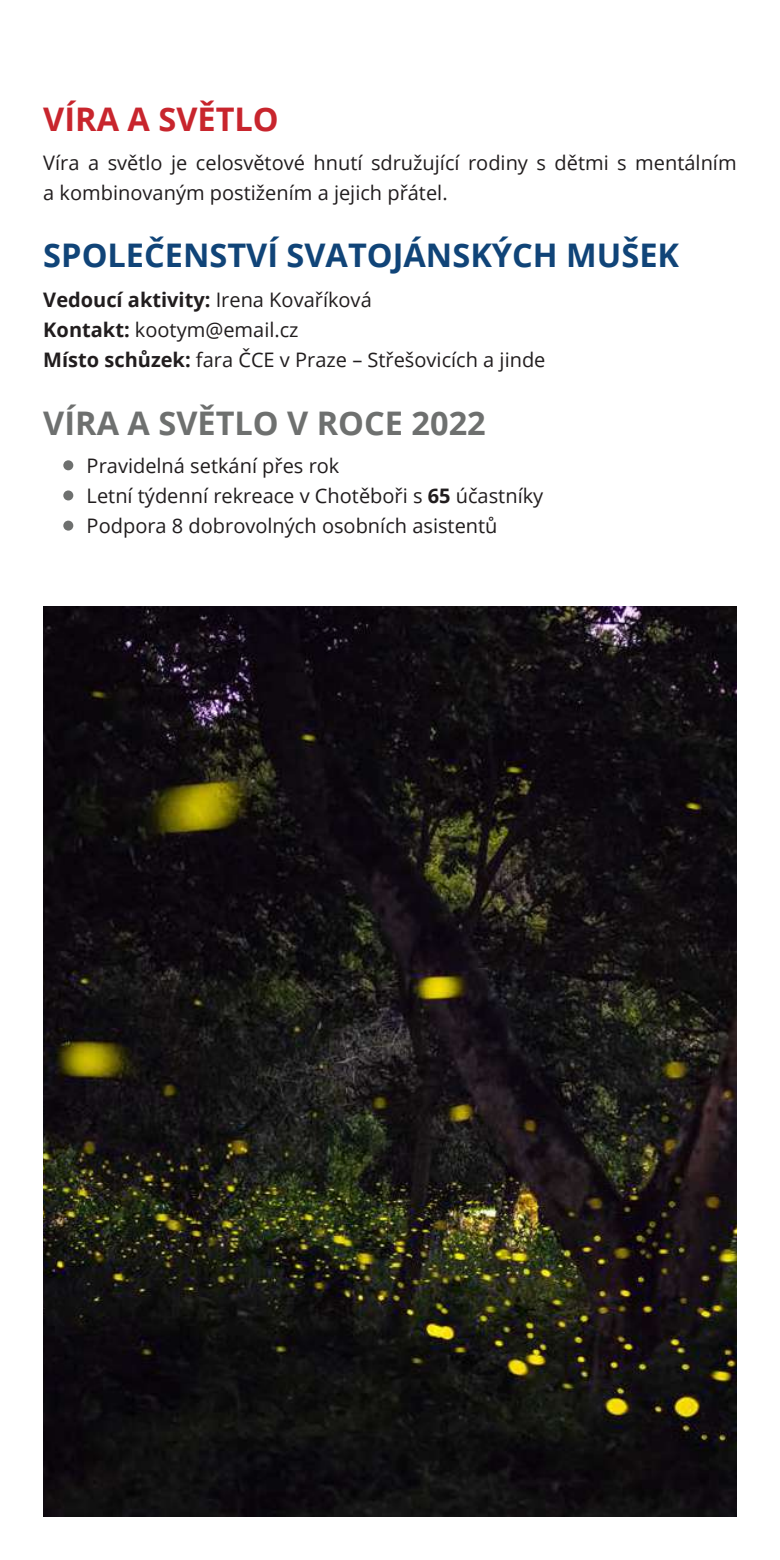
<style>
.page{position:relative;width:780px;height:1560px;background:#fff}
.page>*{position:absolute;margin:0;border:0;box-sizing:border-box;transform-origin:0 0}
.t1{font:700 32.5px "Open Sans";color:#104478}
.t2{font:700 32.5px "Open Sans";color:#6e706f}
.t3{font:700 32.5px "Open Sans";color:#c8252d}
.t4{font:20px/30px "Open Sans";color:#211d1e}
.s1{font-weight:700}
</style>
<div class="page">
<div style="left:63px;top:460px;width:10px;height:10px;background:#6e706f;border-radius:50%"></div>
<div style="left:63px;top:490px;width:10px;height:10px;background:#6e706f;border-radius:50%"></div>
<div style="left:63px;top:520px;width:10px;height:10px;background:#6e706f;border-radius:50%"></div>
<img style="left:43px;top:606px;width:693px;height:910px">
<h1 class="t3" style="left:43px;top:96px;width:237px">VÍRA A SVĚTLO</h1>
<p class="t4" style="left:43px;top:147px;width:694px">Víra a světlo je celosvětové hnutí sdružující rodiny s dětmi s mentálním a kombinovaným postižením a jejich přátel.</p>
<h1 class="t1" style="left:43px;top:233px;width:637px">SPOLEČENSTVÍ SVATOJÁNSKÝCH MUŠEK</h1>
<p class="t4" style="left:43px;top:284px;width:503px"><span class="s1">Vedoucí aktivity:</span> Irena Kovaříková<br><span class="s1">Kontakt:</span> kootym@email.cz<br><span class="s1">Místo schůzek:</span> fara ČCE v Praze – Střešovicích a jinde</p>
<h1 class="t2" style="left:43px;top:400px;width:444px">VÍRA A SVĚTLO V ROCE 2022</h1>
<p class="t4" style="left:87px;top:450px;width:458px">Pravidelná setkání přes rok<br>Letní týdenní rekreace v Chotěboři s <span class="s1">65</span> účastníky<br>Podpora 8 dobrovolných osobních asistentů</p>
</div>
